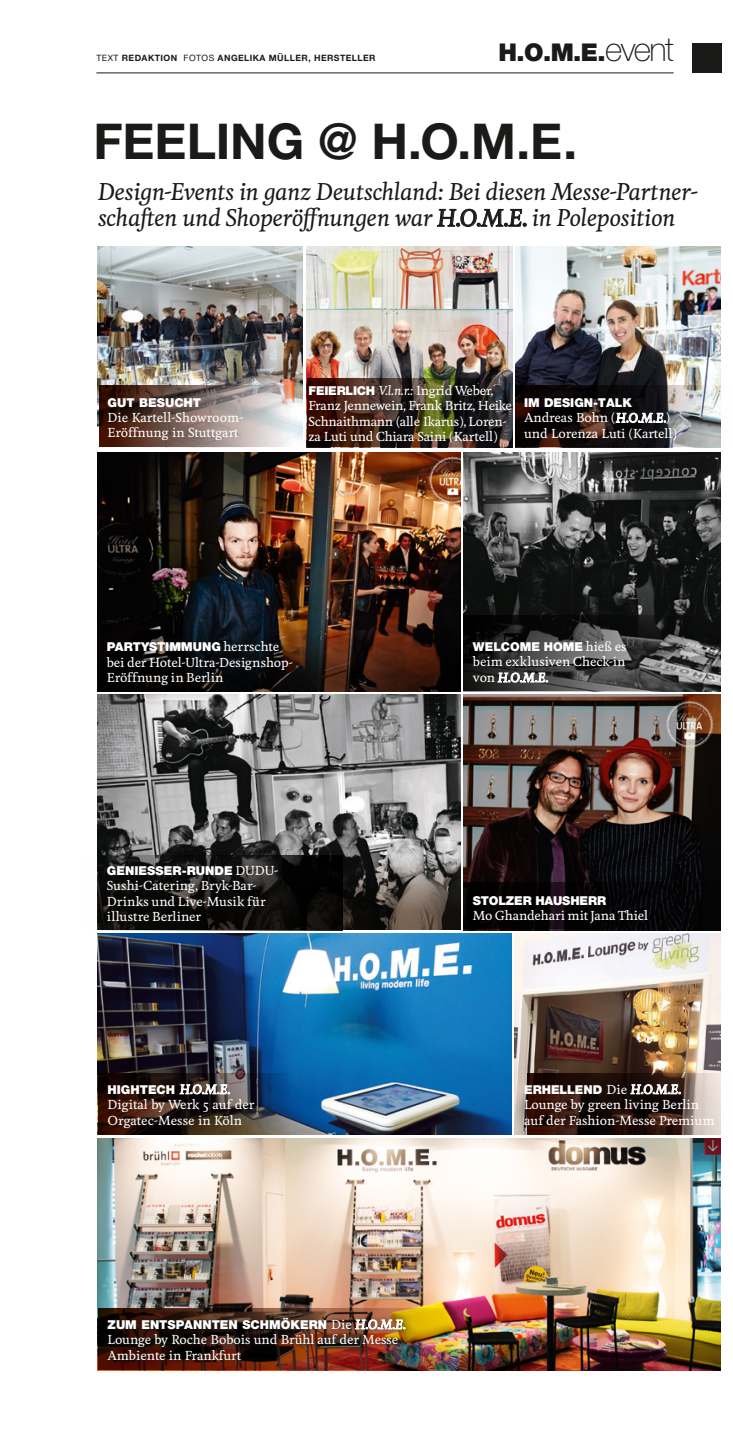
<style>
.page{position:relative;width:733px;height:1446px;background:#fff}
.page>*{position:absolute;margin:0;border:0;box-sizing:border-box;transform-origin:0 0}
.t1{font:700 49.35px "Helvetica Neue CELT";color:#1a1a18}
.t2{font:900 24.5px "Helvetica Neue CELT";color:#1a1a18}
.t3{font:italic 500 22.75px/26.2px "Feijoa";letter-spacing:-.02em;color:#1a1a18}
.t4{font:500 12.25px/15.4px "Feijoa";letter-spacing:-.005em;color:#fff}
.t5{font:900 12.25px "Helvetica Neue CELT";color:#fff}
.t6{font:700 8.75px "Helvetica Neue CELT";letter-spacing:.05em;color:#1a1a18}
.s1{font-weight:400}
.s2{font-weight:100;font-size:33.25px}
.s3{font-family:"Helvetica Neue CELT";font-weight:900}
.s4{font-style:italic}
.s5{font-family:"Feijoa";font-weight:500}
.s6{font-family:"Feijoa";font-weight:500;font-style:italic}
</style>
<div class="page">
<img style="left:98px;top:452px;width:362px;height:179px">
<img style="left:98px;top:694px;width:362px;height:157px">
<div style="left:86px;top:854px;width:256px;height:76px;background:linear-gradient(to bottom,#fefefe,#fefefe)"></div>
<img style="left:463px;top:452px;width:257px;height:163px">
<svg style="left:463px;top:615px;width:257px;height:76px;background:#3a3a39"></svg>
<img style="left:463px;top:694px;width:257px;height:236px">
<svg style="left:463px;top:882px;width:257px;height:47px;background:#060406"></svg>
<img style="left:98px;top:246px;width:205px;height:201px">
<img style="left:98px;top:933px;width:413px;height:201px">
<svg style="left:99px;top:385px;width:204px;height:62px;background:#88746e"></svg>
<svg style="left:98px;top:1072px;width:217px;height:62px;background:#2d2e36"></svg>
<img style="left:306px;top:246px;width:206px;height:132px">
<img style="left:514px;top:933px;width:206px;height:201px">
<img style="left:515px;top:246px;width:205px;height:139px">
<img style="left:98px;top:1138px;width:622px;height:232px">
<img style="left:97px;top:1307px;width:406px;height:62px">
<img style="left:306px;top:378px;width:218px;height:69px">
<svg style="left:527px;top:1072px;width:194px;height:62px;background:#44302a"></svg>
<svg style="left:515px;top:385px;width:206px;height:62px;background:#3d3838"></svg>
<svg style="left:98px;top:851px;width:362px;height:79px;background:#282623"></svg>
<svg style="left:98px;top:631px;width:362px;height:60px;background:#1f120d"></svg>
<svg style="left:630px;top:1083px;width:50px;height:12px"></svg>
<svg style="left:615px;top:412px;width:50px;height:12px"></svg>
<div style="left:103px;top:1312px;width:307px;height:52px;background:#1a1a18;opacity:.4"></div>
<svg style="left:355px;top:1318px;width:50px;height:12px"></svg>
<svg style="left:437px;top:209px;width:89px;height:18px"></svg>
<svg style="left:497px;top:672px;width:50px;height:11px"></svg>
<svg style="left:179px;top:1083px;width:51px;height:12px"></svg>
<hr style="left:96px;top:73px;width:577px;height:1px;background:#1a1a18">
<div style="left:692px;top:43px;width:29px;height:30px;background:#1a1a18"></div>
<p class="t6" style="left:96px;top:52px;width:280px"><span class="s1">TEXT</span> REDAKTION <span class="s1">FOTOS</span> ANGELIKA MÜLLER, HERSTELLER</p>
<h2 class="t2" style="left:498px;top:37px;width:176px">H.O.M.E.<span class="s2">event</span></h2>
<h1 class="t1" style="left:93px;top:111px;width:485px">FEELING @ H.O.M.E.</h1>
<h3 class="t3" style="left:98px;top:179px;width:602px">Design-Events in ganz Deutschland: Bei diesen Messe-Partner&shy;schaften und Shoperöffnungen war H.O.M.E. in Poleposition</h3>
<p class="t5" style="left:108px;top:394px;width:95px">GUT BESUCHT</p>
<p class="t4" style="left:108px;top:410px;width:137px">Die Kartell-Showroom-<br>Eröffnung in Stuttgart</p>
<p class="t4" style="left:308px;top:383px;width:205px"><span class="s3">FEIERLICH</span> <span class="s4">V. l. n. r.:</span> Ingrid Weber, Franz Jennewein, Frank Britz, Heike Schnaithmann (alle Ikarus), Loren&shy;za Luti und Chiara Saini (Kartell)</p>
<p class="t5" style="left:524px;top:395px;width:109px">IM DESIGN-TALK</p>
<p class="t4" style="left:524px;top:410px;width:154px">Andreas Bohn (<span class="s4">H.O.M.E.</span>) und Lorenza Luti (Kartell)</p>
<p class="t5" style="left:107px;top:639px;width:174px">PARTYSTIMMUNG <span class="s5">herrschte</span></p>
<p class="t4" style="left:107px;top:655px;width:188px">bei der Hotel-Ultra-Designshop-<br>Eröffnung in Berlin</p>
<p class="t5" style="left:107px;top:863px;width:173px">GENIESSER-RUNDE <span class="s5">DUDU-</span></p>
<p class="t4" style="left:107px;top:878px;width:160px">Sushi-Catering, Bryk-Bar-<br>Drinks und Live-Musik für illustre Berliner</p>
<p class="t5" style="left:108px;top:1081px;width:124px">HIGHTECH <span class="s6">H.O.M.E.</span></p>
<p class="t4" style="left:108px;top:1097px;width:148px">Digital by Werk 5 auf der<br>Orgatec-Messe in Köln</p>
<p class="t5" style="left:473px;top:639px;width:155px">WELCOME HOME <span class="s5">hieß es</span></p>
<p class="t4" style="left:473px;top:654px;width:154px">beim exklusiven Check-in von <span class="s4">H.O.M.E.</span></p>
<p class="t5" style="left:473px;top:892px;width:135px">STOLZER HAUSHERR</p>
<p class="t4" style="left:473px;top:908px;width:177px">Mo Ghandehari mit Jana Thiel</p>
<p class="t5" style="left:524px;top:1081px;width:158px">ERHELLEND <span class="s5">Die</span> <span class="s6">H.O.M.E.</span></p>
<p class="t4" style="left:524px;top:1097px;width:192px">Lounge by green living Berlin auf der Fashion-Messe Premium</p>
<p class="t5" style="left:108px;top:1316px;width:299px">ZUM ENTSPANNTEN SCHMÖKERN <span class="s5">Die</span> <span class="s6">H.O.M.E.</span></p>
<p class="t4" style="left:108px;top:1332px;width:292px">Lounge by Roche Bobois und Brühl auf der Messe<br>Ambiente in Frankfurt</p>
</div>
